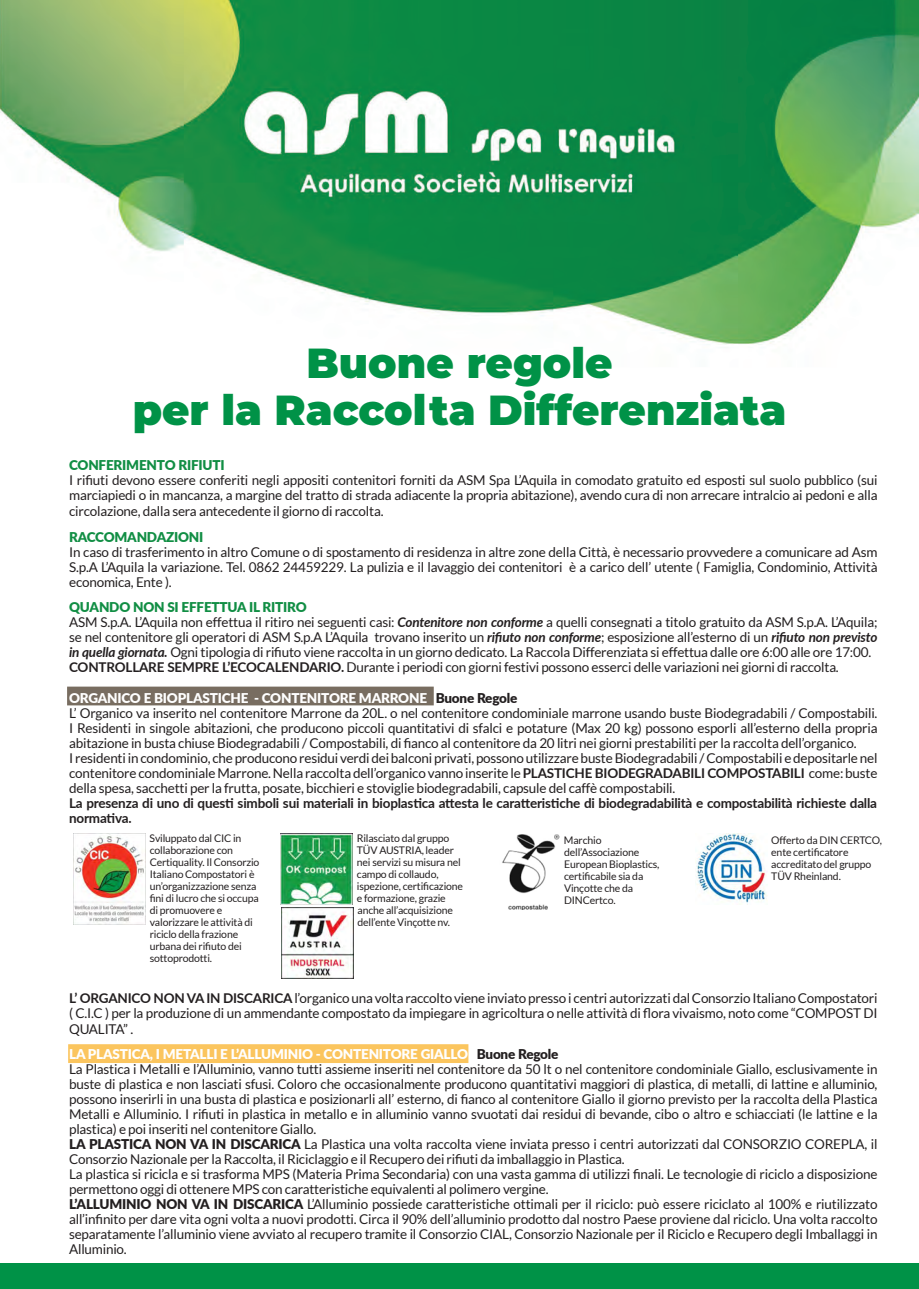
<style>
.page{position:relative;width:919px;height:1289px;background:#fff}
.page>*{position:absolute;margin:0;border:0;box-sizing:border-box;transform-origin:0 0}
.t1{font:900 42px "Montserrat";color:#009247}
.t2{font:13.5px/15px "Lato";letter-spacing:-.015em;color:#231f20;text-align:justify}
.t3{font:700 13.5px/15px "Lato";letter-spacing:-.015em;color:#231f20}
.t4{font:900 13.5px "Lato";letter-spacing:-.015em;color:#fff}
.t5{font:900 13.5px "Lato";letter-spacing:-.015em;color:#118e44}
.t6{font:10.5px/12px "Lato";letter-spacing:-.015em;color:#231f20}
.s1{font-weight:700;font-style:italic}
.s2{font-weight:700}
.s3{color:#231f20}
.s4{font-weight:900}
</style>
<div class="page">
<img style="left:0;top:0;width:918px;height:1063px">
<div style="left:67px;top:686px;width:366px;height:19px;background:#786d61;border:2px solid #786d60"></div>
<div style="left:68px;top:1044px;width:400px;height:18px;background:#fbc55e;border:2px solid #fbc55e"></div>
<div style="left:0;top:1263px;width:918px;height:25px;background:#009247"></div>
<img style="left:74px;top:834px;width:71px;height:90px">
<img style="left:280px;top:834px;width:72px;height:71px">
<img style="left:488px;top:834px;width:72px;height:75px">
<img style="left:695px;top:834px;width:72px;height:70px">
<img style="left:281px;top:907px;width:72px;height:71px">
<p class="t1" style="left:306px;top:332px;width:308px">Buone regole</p>
<p class="t1" style="left:133px;top:378px;width:655px">per la Raccolta Differenziata</p>
<p class="t5" style="left:69px;top:455px;width:157px">CONFERIMENTO RIFIUTI</p>
<p class="t2" style="left:69px;top:472px;width:809px;line-height:15.6px">I rifiuti devono essere conferiti negli appositi contenitori forniti da ASM Spa L’Aquila in comodato gratuito ed esposti sul suolo pubblico (sui marciapiedi o in mancanza, a margine del tratto di strada adiacente la propria abitazione), avendo cura di non arrecare intralcio ai pedoni e alla circolazione, dalla sera antecedente il giorno di raccolta.</p>
<p class="t5" style="left:69px;top:526px;width:136px">RACCOMANDAZIONI</p>
<p class="t2" style="left:69px;top:544px;width:809px">In caso di trasferimento in altro Comune o di spostamento di residenza in altre zone della Città, è necessario provvedere a comunicare ad Asm S.p.A L’Aquila la variazione. Tel. 0862 24459229. La pulizia e il lavaggio dei contenitori è a carico dell’ utente ( Famiglia, Condominio, Attività economica, Ente ).</p>
<p class="t5" style="left:69px;top:596px;width:239px">QUANDO NON SI EFFETTUA IL RITIRO</p>
<p class="t2" style="left:69px;top:614px;width:809px">ASM S.p.A. L’Aquila non effettua il ritiro nei seguenti casi: <span class="s1">Contenitore non conforme</span> a quelli consegnati a titolo gratuito da ASM S.p.A. L’Aquila; se nel contenitore gli operatori di ASM S.p.A L’Aquila trovano inserito un <span class="s1">rifiuto non conforme</span>; esposizione all’esterno di un <span class="s1">rifiuto non previsto in quella giornata.</span> Ogni tipologia di rifiuto viene raccolta in un giorno dedicato. La Raccola Differenziata si effettua dalle ore 6:00 alle ore 17:00.</p>
<p class="t2" style="left:69px;top:659px;width:771px"><span class="s2">CONTROLLARE SEMPRE L’ECOCALENDARIO.</span> Durante i periodi con giorni festivi possono esserci delle variazioni nei giorni di raccolta.</p>
<p class="t4" style="left:69px;top:688px;width:450px">ORGANICO E BIOPLASTICHE - CONTENITORE MARRONE <span class="s3">Buone Regole</span></p>
<p class="t2" style="left:69px;top:705px;width:809px">L’ Organico va inserito nel contenitore Marrone da 20L. o nel contenitore condominiale marrone usando buste Biodegradabili / Compostabili.<br>I Residenti in singole abitazioni, che producono piccoli quantitativi di sfalci e potature (Max 20 kg) possono esporli all’esterno della propria abitazione in busta chiuse Biodegradabili / Compostabili, di fianco al contenitore da 20 litri nei giorni prestabiliti per la raccolta dell’organico.</p>
<p class="t2" style="left:69px;top:750px;width:809px">I residenti in condominio, che producono residui verdi dei balconi privati, possono utilizzare buste Biodegradabili / Compostabili e depositarle nel contenitore condominiale Marrone. Nella raccolta dell’organico vanno inserite le <span class="s2">PLASTICHE BIODEGRADABILI COMPOSTABILI</span> come: buste della spesa, sacchetti per la frutta, posate, bicchieri e stoviglie biodegradabili, capsule del caffè compostabili.</p>
<p class="t3" style="left:69px;top:795px;width:809px">La presenza di uno di questi simboli sui materiali in bioplastica attesta le caratteristiche di biodegradabilità e compostabilità richieste dalla normativa.</p>
<p class="t6" style="left:150px;top:832px;width:111px">Sviluppato dal CIC in collaborazione con<br>Certiquality. Il Consorzio<br>Italiano Compostatori è un’organizzazione senza fini di lucro che si occupa di promuovere e valorizzare le attività di riciclo della frazione urbana dei rifiuto dei sottoprodotti.</p>
<p class="t6" style="left:357px;top:832px;width:108px">Rilasciato dal gruppo<br>TÜV AUSTRIA, leader nei servizi su misura nel campo di collaudo, ispezione, certificazione e formazione, grazie anche all’acquisizione dell’ente Vinçotte nv.</p>
<p class="t6" style="left:564px;top:833px;width:97px">Marchio dell’Associazione<br>European Bioplastics, certificabile sia da<br>Vinçotte che da<br>DINCertco.</p>
<p class="t6" style="left:771px;top:834px;width:112px">Offerto da DIN CERTCO, ente certificatore accreditato del gruppo<br>TÜV Rheinland.</p>
<p class="t2" style="left:69px;top:989px;width:809px;line-height:15.6px"><span class="s2">L’ ORGANICO NON VA IN DISCARICA</span> l’organico una volta raccolto viene inviato presso i centri autorizzati dal Consorzio Italiano Compostatori ( C.I.C ) per la produzione di un ammendante compostato da impiegare in agricoltura o nelle attività di flora vivaismo, noto come “COMPOST DI QUALITA” .</p>
<p class="t4" style="left:69px;top:1044px;width:491px">LA PLASTICA, I METALLI E L’ALLUMINIO - CONTENITORE GIALLO <span class="s3">Buone Regole</span></p>
<p class="t2" style="left:69px;top:1061px;width:809px">La Plastica i Metalli e l’Alluminio, vanno tutti assieme inseriti nel contenitore da 50 lt o nel contenitore condominiale Giallo, esclusivamente in buste di plastica e non lasciati sfusi. Coloro che occasionalmente producono quantitativi maggiori di plastica, di metalli, di lattine e alluminio, possono inserirli in una busta di plastica e posizionarli all’ esterno, di fianco al contenitore Giallo il giorno previsto per la raccolta della Plastica Metalli e Alluminio. I rifiuti in plastica in metallo e in alluminio vanno svuotati dai residui di bevande, cibo o altro e schiacciati (le lattine e la plastica) e poi inseriti nel contenitore Giallo.</p>
<p class="t2" style="left:69px;top:1136px;width:809px"><span class="s4">LA PLASTICA NON VA IN DISCARICA</span> La Plastica una volta raccolta viene inviata presso i centri autorizzati dal CONSORZIO COREPLA, il<br>Consorzio Nazionale per la Raccolta, il Riciclaggio e il Recupero dei rifiuti da imballaggio in Plastica.</p>
<p class="t2" style="left:69px;top:1166px;width:809px">La plastica si ricicla e si trasforma MPS (Materia Prima Secondaria) con una vasta gamma di utilizzi finali. Le tecnologie di riciclo a disposizione permettono oggi di ottenere MPS con caratteristiche equivalenti al polimero vergine.</p>
<p class="t2" style="left:69px;top:1196px;width:809px"><span class="s4">L’ALLUMINIO NON VA IN DISCARICA</span> L’Alluminio possiede caratteristiche ottimali per il riciclo: può essere riciclato al 100% e riutilizzato all’infinito per dare vita ogni volta a nuovi prodotti. Circa il 90% dell’alluminio prodotto dal nostro Paese proviene dal riciclo. Una volta raccolto separatamente l’alluminio viene avviato al recupero tramite il Consorzio CIAL, Consorzio Nazionale per il Riciclo e Recupero degli Imballaggi in Alluminio.</p>
</div>
